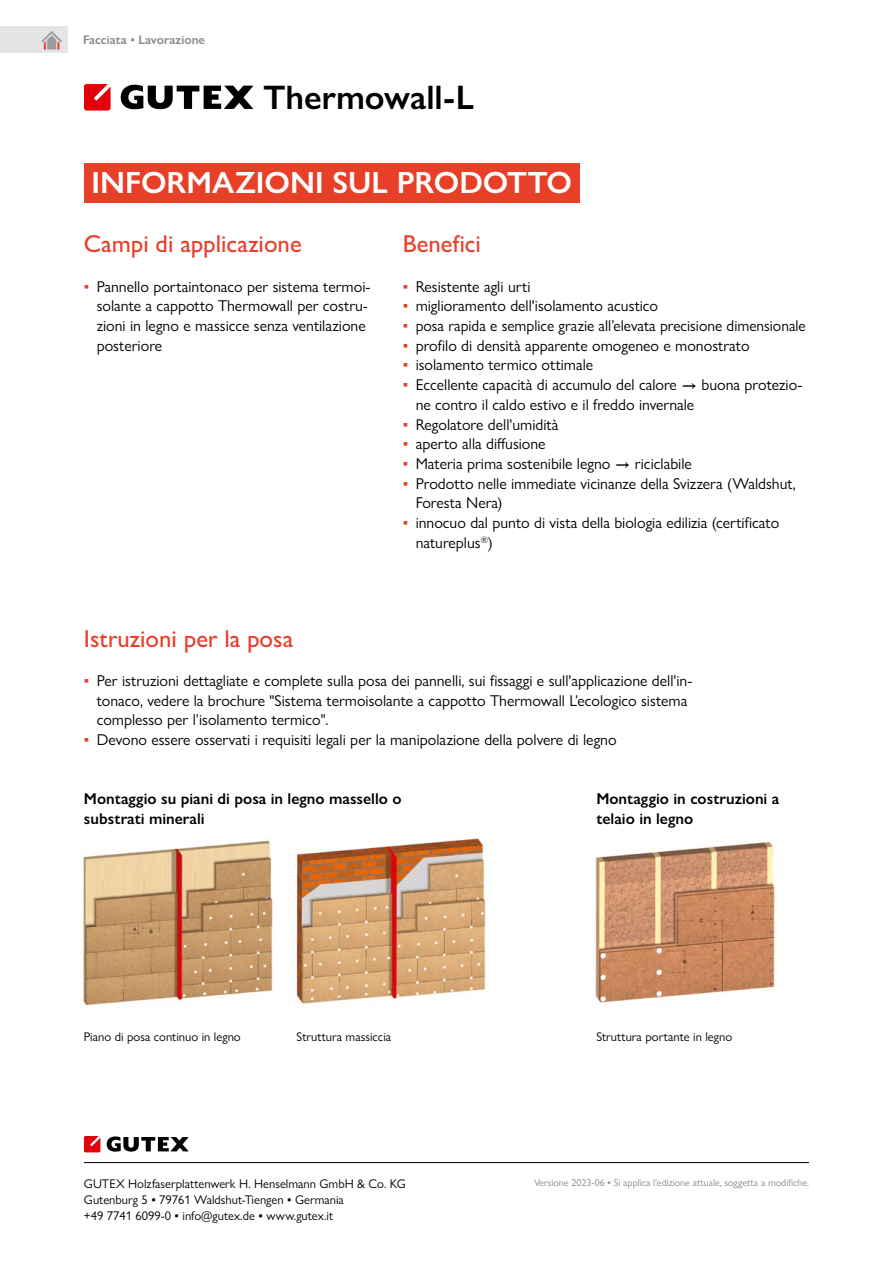
<style>
.page{position:relative;width:893px;height:1263px;background:#fff}
.page>*{position:absolute;margin:0;border:0;box-sizing:border-box;transform-origin:0 0}
._2_Titel-Produktname{font:600 34.2px "Gill Sans Nova";color:#000}
._2_Titel-1{font:600 30.75px "Gill Sans Nova";color:#fff}
._2_Titel-2-Sub{font:500 24.6px "Gill Sans Nova";color:#e83f29}
.t1{font:15.75px/19.6px "Gill Sans Nova";color:#000}
._2_Titel-4-Zwischen{font:600 15.75px/19.6px "Gill Sans Nova";color:#000}
._5_Bildunterschrift{font:12.6px/15.8px "Gill Sans Nova";color:#000}
._0_Cluster{font:600 12.6px "Gill Sans Nova";color:#888988}
.t2{font:10.05px "Gill Sans Nova";color:#888988}
.s1{color:#9c9c9d}
.s2{color:#e83f29}
</style>
<div class="page">
<div style="left:0;top:27px;width:68px;height:26px;background:#e5e5e5"></div>
<img style="left:82px;top:840px;width:191px;height:166px">
<img style="left:295px;top:838px;width:191px;height:166px">
<img style="left:595px;top:841px;width:180px;height:162px">
<div style="left:84px;top:163px;width:496px;height:39px;background:#e83f29"></div>
<svg style="left:107px;top:1136px;width:82px;height:15px"></svg>
<svg style="left:84px;top:1136px;width:16px;height:16px"></svg>
<hr style="left:84px;top:1162px;width:725px;height:1px;background:#000">
<svg style="left:121px;top:85px;width:132px;height:24px"></svg>
<svg style="left:84px;top:84px;width:27px;height:27px"></svg>
<p class="_0_Cluster" style="left:41px;top:32px;width:165px"><span class="s1">▼</span> Facciata ▪ Lavorazione</p>
<p class="_2_Titel-Produktname" style="left:264px;top:76px;width:212px">Thermowall-L</p>
<p class="_2_Titel-1" style="left:92px;top:163px;width:482px">INFORMAZIONI SUL PRODOTTO</p>
<p class="_2_Titel-2-Sub" style="left:84px;top:229px;width:219px">Campi di applicazione</p>
<p class="t1" style="left:97px;top:276px;width:275px;text-indent:-13px"><span class="s2">▪</span> Pannello portaintonaco per sistema termoi&shy;solante a cappotto Thermowall per costru&shy;zioni in legno e massicce senza ventilazione posteriore</p>
<p class="_2_Titel-2-Sub" style="left:403px;top:229px;width:80px">Benefici</p>
<p class="t1" style="left:403px;top:276px;width:129px"><span class="s2">▪</span> Resistente agli urti</p>
<p class="t1" style="left:403px;top:296px;width:257px"><span class="s2">▪</span> miglioramento dell'isolamento acustico</p>
<p class="t1" style="left:403px;top:316px;width:404px"><span class="s2">▪</span> posa rapida e semplice grazie all’elevata precisione dimensionale</p>
<p class="t1" style="left:403px;top:335px;width:348px"><span class="s2">▪</span> profilo di densità apparente omogeneo e monostrato</p>
<p class="t1" style="left:403px;top:355px;width:192px"><span class="s2">▪</span> isolamento termico ottimale</p>
<p class="t1" style="left:416px;top:375px;width:388px;text-indent:-13px"><span class="s2">▪</span> Eccellente capacità di accumulo del calore → buona protezio&shy;ne contro il caldo estivo e il freddo invernale</p>
<p class="t1" style="left:403px;top:414px;width:157px"><span class="s2">▪</span> Regolatore dell'umidità</p>
<p class="t1" style="left:403px;top:434px;width:144px"><span class="s2">▪</span> aperto alla diffusione</p>
<p class="t1" style="left:403px;top:454px;width:291px"><span class="s2">▪</span> Materia prima sostenibile legno → riciclabile</p>
<p class="t1" style="left:416px;top:473px;width:382px;text-indent:-13px"><span class="s2">▪</span> Prodotto nelle immediate vicinanze della Svizzera (Waldshut,<br>Foresta Nera)</p>
<p class="t1" style="left:416px;top:513px;width:365px;text-indent:-13px"><span class="s2">▪</span> innocuo dal punto di vista della biologia edilizia (certificato natureplus<sup>®</sup>)</p>
<p class="_2_Titel-2-Sub" style="left:84px;top:623px;width:211px">Istruzioni per la posa</p>
<p class="t1" style="left:97px;top:671px;width:597px;text-indent:-13px"><span class="s2">▪</span> Per istruzioni dettagliate e complete sulla posa dei pannelli, sui fissaggi e sull'applicazione dell'in&shy;tonaco, vedere la brochure "Sistema termoisolante a cappotto Thermowall L’ecologico sistema complesso per l’isolamento termico".</p>
<p class="t1" style="left:84px;top:730px;width:534px"><span class="s2">▪</span> Devono essere osservati i requisiti legali per la manipolazione della polvere di legno</p>
<p class="_2_Titel-4-Zwischen" style="left:84px;top:789px;width:319px">Montaggio su piani di posa in legno massello o substrati minerali</p>
<p class="_2_Titel-4-Zwischen" style="left:596px;top:789px;width:184px">Montaggio in costruzioni a telaio in legno</p>
<p class="_5_Bildunterschrift" style="left:84px;top:1029px;width:158px">Piano di posa continuo in legno</p>
<p class="_5_Bildunterschrift" style="left:297px;top:1029px;width:96px">Struttura massiccia</p>
<p class="_5_Bildunterschrift" style="left:596px;top:1029px;width:137px">Struttura portante in legno</p>
<p class="_5_Bildunterschrift" style="left:84px;top:1176px;width:323px">GUTEX Holzfaserplattenwerk H. Henselmann GmbH &amp; Co. KG<br>Gutenburg 5 ▪ 79761 Waldshut-Tiengen ▪ Germania<br>+49 7741 6099-0 ▪ info@gutex.de ▪ www.gutex.it</p>
<p class="t2" style="left:534px;top:1177px;width:276px">Versione 2023-06 ▪ Si applica l‘edizione attuale, soggetta a modifiche.</p>
</div>
